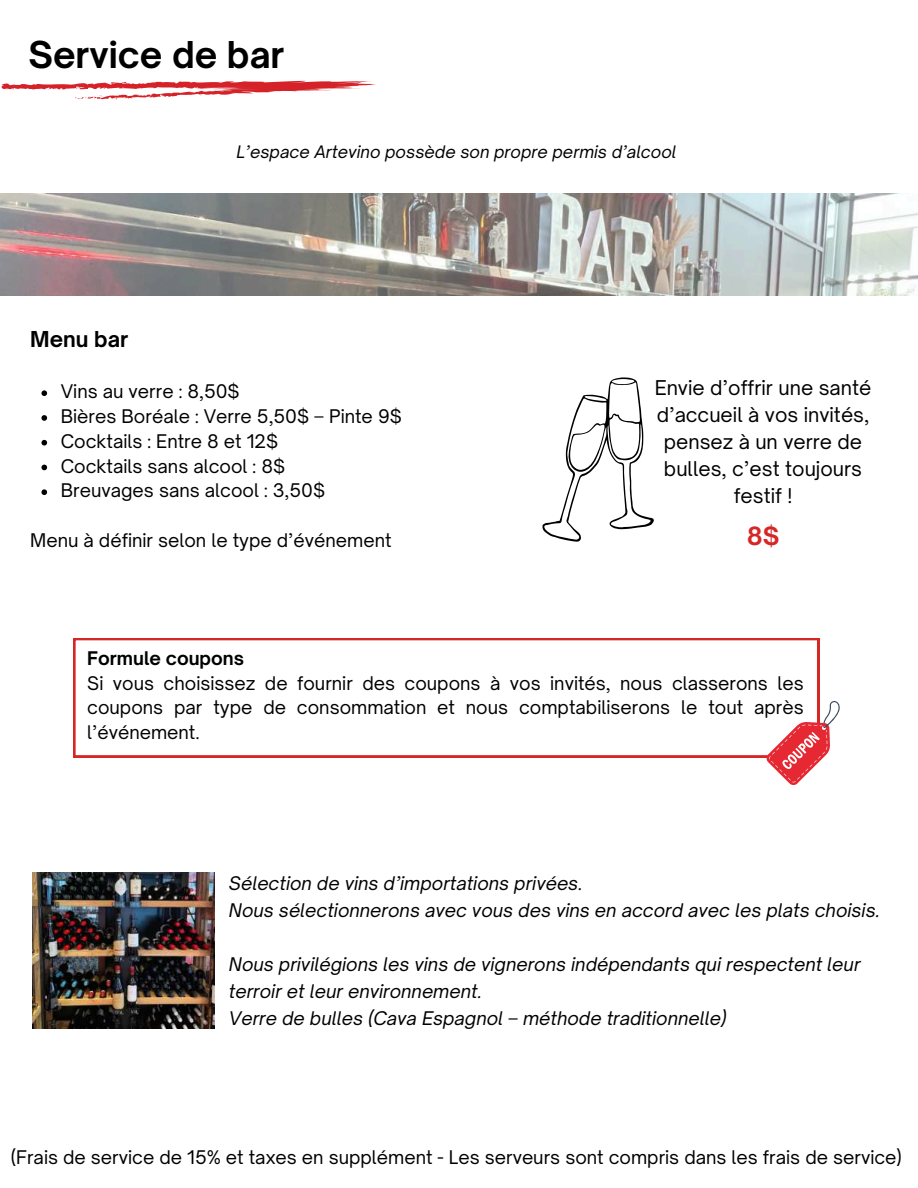
<style>
.page{position:relative;width:918px;height:1188px;background:#fff}
.page>*{position:absolute;margin:0;border:0;box-sizing:border-box;transform-origin:0 0}
.t1{font:700 35.4px "Open Sauce One";color:#000}
.t2{font:700 24px "Open Sauce One";color:#d62727}
.t3{font:700 21px "Open Sauce One";color:#000}
.t4{font:19.5px/26.8px "Open Sauce One";color:#000;text-align:center}
.t5{font:18px/24.8px "Open Sauce One";color:#000}
.t6{font:italic 18px/27px "Open Sauce One";color:#000}
.t7{font:700 18px "Open Sauce One";color:#000}
.t8{font:italic 16.5px "Open Sauce One";color:#000}
</style>
<div class="page">
<img style="left:0;top:194px;width:918px;height:102px">
<svg style="left:41px;top:390px;width:6px;height:6px"></svg>
<svg style="left:41px;top:415px;width:6px;height:6px"></svg>
<svg style="left:41px;top:440px;width:6px;height:6px"></svg>
<svg style="left:41px;top:465px;width:6px;height:5px"></svg>
<svg style="left:41px;top:489px;width:6px;height:6px"></svg>
<svg style="left:542px;top:377px;width:112px;height:165px"></svg>
<svg style="left:1px;top:81px;width:375px;height:19px"></svg>
<svg style="left:73px;top:638px;width:746px;height:119px"></svg>
<svg style="left:767px;top:701px;width:73px;height:84px"></svg>
<img style="left:33px;top:872px;width:182px;height:157px">
<h1 class="t1" style="left:28px;top:31px;width:258px">Service de bar</h1>
<p class="t8" style="left:237px;top:141px;width:441px">L’espace Artevino possède son propre permis d’alcool</p>
<p class="t3" style="left:30px;top:325px;width:100px">Menu bar</p>
<p class="t5" style="left:61px;top:379px;width:343px">Vins au verre : 8,50$<br>Bières Boréale : Verre 5,50$ – Pinte 9$<br>Cocktails : Entre 8 et 12$<br>Cocktails sans alcool : 8$<br>Breuvages sans alcool : 3,50$</p>
<p class="t5" style="left:30px;top:527px;width:363px">Menu à définir selon le type d’événement</p>
<p class="t4" style="left:655px;top:374px;width:218px">Envie d’offrir une santé d’accueil à vos invités, pensez à un verre de bulles, c’est toujours festif !</p>
<h2 class="t2" style="left:747px;top:520px;width:34px">8$</h2>
<p class="t7" style="left:87px;top:646px;width:158px">Formule coupons</p>
<p class="t5" style="left:87px;top:670px;width:718px;text-align:justify">Si vous choisissez de fournir des coupons à vos invités, nous classerons les coupons par type de consommation et nous comptabiliserons le tout après l’événement.</p>
<p class="t6" style="left:229px;top:870px;width:653px">Sélection de vins d’importations privées.<br>Nous sélectionnerons avec vous des vins en accord avec les plats choisis.</p>
<p class="t6" style="left:229px;top:951px;width:633px">Nous privilégions les vins de vignerons indépendants qui respectent leur terroir et leur environnement.<br>Verre de bulles (Cava Espagnol – méthode traditionnelle)</p>
<p class="t5" style="left:11px;top:1145px;width:893px">(Frais de service de 15% et taxes en supplément - Les serveurs sont compris dans les frais de service)</p>
</div>
